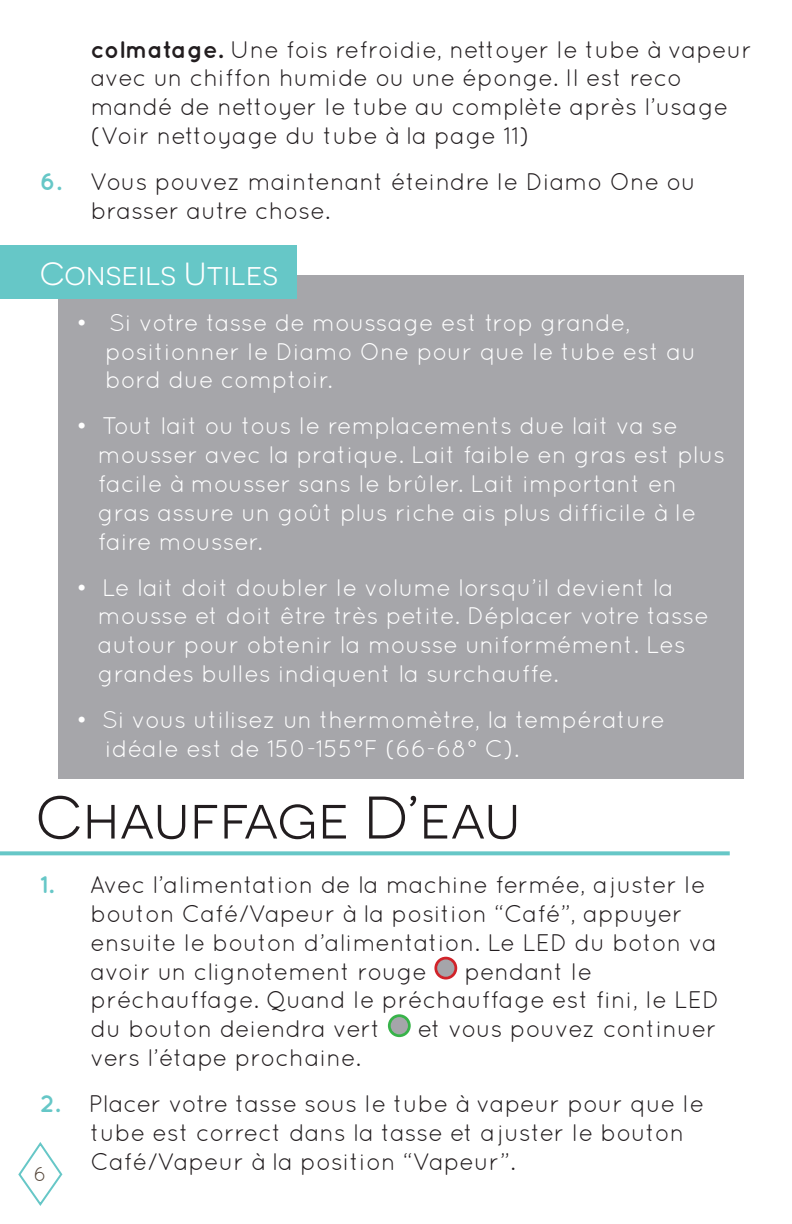
<style>
.page{position:relative;width:792px;height:1224px;background:#fff}
.page>*{position:absolute;margin:0;border:0;box-sizing:border-box;transform-origin:0 0}
.t1{font:60px "Novecentosanswide";color:#221d1f}
.t2{font:32px "Novecentosanswide";color:#fff}
.t3{font:24px/28.8px "Quicksand";color:#221d1f}
.t4{font:24px/28.8px "Quicksand";color:#fff}
.t5{font:20px "Quicksand";color:#56473a}
.s1{font-weight:700}
.s2{font-weight:700;color:#66c7c7}
</style>
<div class="page">
<svg style="left:18px;top:1142px;width:45px;height:64px"></svg>
<div style="left:58px;top:276px;width:686px;height:503px;background:#a6a6aa"></div>
<div style="left:0;top:246px;width:297px;height:53px;background:#66c7c7"></div>
<svg style="left:0;top:851px;width:730px;height:4px;background:#73cbcb"></svg>
<svg style="left:434px;top:957px;width:23px;height:23px"></svg>
<div style="left:437px;top:959px;width:17px;height:18px;background:#a5a5aa;border-radius:50%"></div>
<svg style="left:388px;top:1014px;width:23px;height:23px"></svg>
<div style="left:391px;top:1017px;width:17px;height:17px;background:#a5a5aa;border-radius:50%"></div>
<p class="t3" style="left:91px;top:35px;width:663px"><span class="s1">colmatage.</span> Une fois refroidie, nettoyer le tube à vapeur avec un chiffon humide ou une éponge. Il est reco mandé de nettoyer le tube au complète après l’usage (Voir nettoyage du tube à la page 11)</p>
<p class="t3" style="left:91px;top:167px;width:607px;text-indent:-50px"><span class="s2">6.</span> Vous pouvez maintenant éteindre le Diamo One ou brasser autre chose.</p>
<h2 class="t2" style="left:40px;top:255px;width:239px">Conseils Utiles</h2>
<p class="t4" style="left:105px;top:308px;width:592px;text-indent:-29px">• Si votre tasse de moussage est trop grande, positionner le Diamo One pour que le tube est au bord due comptoir.</p>
<p class="t4" style="left:98px;top:411px;width:629px;text-indent:-22px">• Tout lait ou tous le remplacements due lait va se mousser avec la pratique. Lait faible en gras est plus facile à mousser sans le brûler. Lait important en gras assure un goût plus riche ais plus difficile à le faire mousser.</p>
<p class="t4" style="left:98px;top:573px;width:613px;text-indent:-22px">• Le lait doit doubler le volume lorsqu’il devient la mousse et doit être très petite. Déplacer votre tasse autour pour obtenir la mousse uniformément. Les grandes bulles indiquent la surchauffe.</p>
<p class="t4" style="left:105px;top:705px;width:562px;text-indent:-29px">• Si vous utilisez un thermomètre, la température idéale est de 150-155°F (66-68° C).</p>
<h1 class="t1" style="left:36px;top:783px;width:486px">Chauffage D’eau</h1>
<p class="t3" style="left:91px;top:870px;width:628px;text-indent:-50px"><span class="s2">1.</span> Avec l’alimentation de la machine fermée, ajuster le bouton Café/Vapeur à la position “Café”, appuyer ensuite le bouton d’alimentation. Le LED du boton va avoir un clignotement rouge</p>
<p class="t3" style="left:91px;top:957px;width:630px;text-indent:374px">pendant le préchauffage. Quand le préchauffage est fini, le LED du bouton deiendra vert</p>
<p class="t3" style="left:418px;top:1014px;width:300px">et vous pouvez continuer</p>
<p class="t3" style="left:91px;top:1043px;width:272px">vers l’étape prochaine.</p>
<p class="t3" style="left:91px;top:1089px;width:615px;text-indent:-50px"><span class="s2">2.</span> Placer votre tasse sous le tube à vapeur pour que le tube est correct dans la tasse et ajuster le bouton<br>Café/Vapeur à la position “Vapeur”.</p>
<p class="t5" style="left:34px;top:1163px;width:14px">6</p>
</div>
